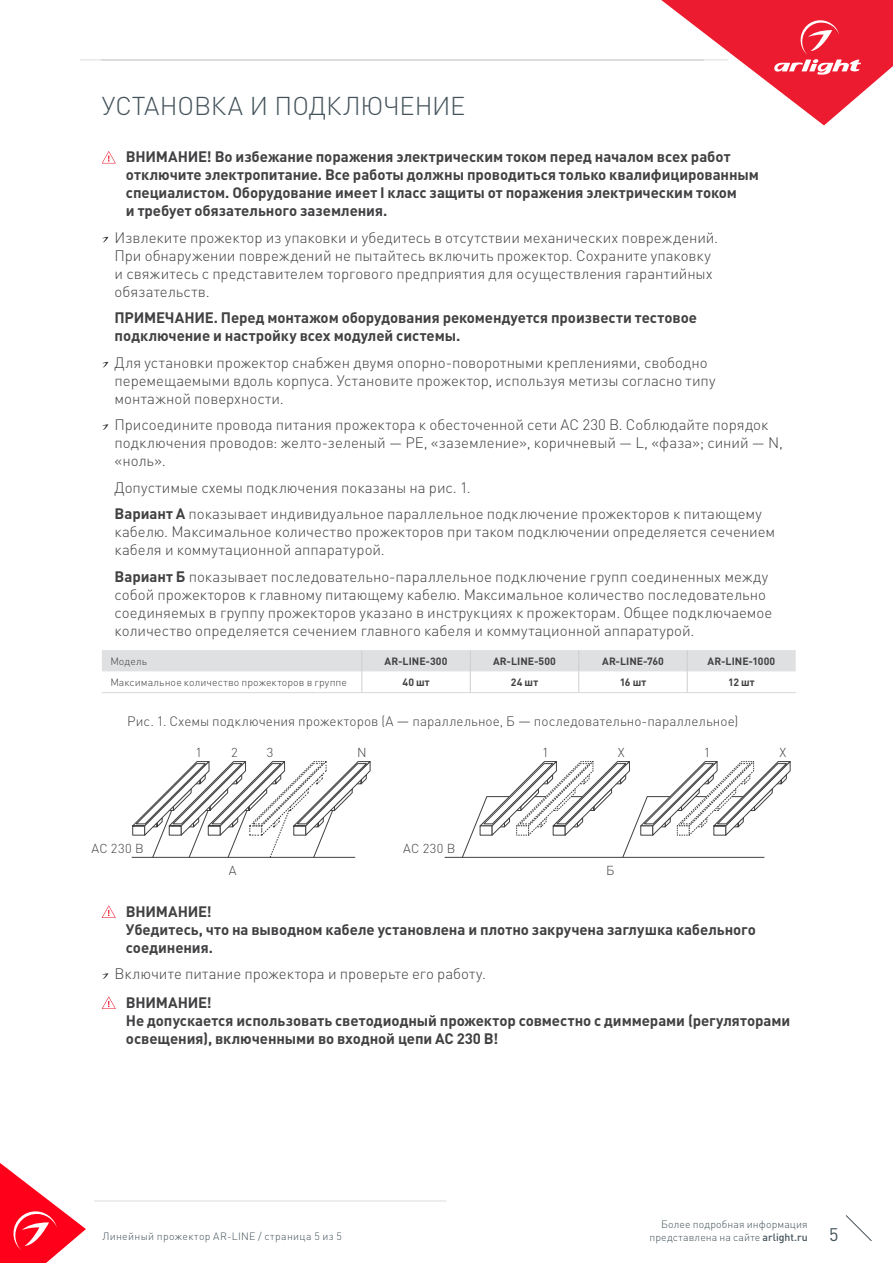
<style>
.page{position:relative;width:893px;height:1263px;background:#fff}
.page>*{position:absolute;margin:0;border:0;box-sizing:border-box;transform-origin:0 0}
.t1{font:300 25.5px "DIN Pro";letter-spacing:-.005em;color:#43525a}
.t2{font:18px "DIN Pro";color:#43525a}
.t3{font:300 15px/18px "DIN Pro";color:#414042}
.t4{font:700 15px/18px "DIN Pro";letter-spacing:-.005em;color:#414042}
.t5{font:300 13.5px "DIN Pro";letter-spacing:.005em;color:#414042}
.t6{font:300 12.9px "DIN Pro";letter-spacing:.03em;color:#414042}
.t7{font:300 10.5px/12.6px "DIN Pro";letter-spacing:.02em;color:#43525a;text-align:right}
.t8{font:700 10.5px "DIN Pro";letter-spacing:.01em;color:#414042}
.t9{font:300 10.5px "DIN Pro";letter-spacing:.01em;color:#414042}
.s1{font-weight:700}
.s2{font-size:15px}
.s3{font-weight:500}
</style>
<div class="page">
<hr style="left:80px;top:60px;width:648px;height:1px;background:#dcddde">
<hr style="left:94px;top:1200px;width:352px;height:1px;background:#dcddde">
<svg style="left:845px;top:1215px;width:27px;height:26px"></svg>
<svg style="left:102px;top:151px;width:14px;height:12px"></svg>
<svg style="left:102px;top:237px;width:6px;height:6px"></svg>
<svg style="left:102px;top:362px;width:6px;height:6px"></svg>
<svg style="left:102px;top:424px;width:6px;height:6px"></svg>
<hr style="left:102px;top:692px;width:260px;height:1px;background:#d5d7d8">
<hr style="left:362px;top:692px;width:108px;height:1px;background:#d5d7d8">
<hr style="left:470px;top:692px;width:109px;height:1px;background:#d5d7d8">
<hr style="left:579px;top:692px;width:108px;height:1px;background:#d5d7d8">
<hr style="left:687px;top:692px;width:109px;height:1px;background:#d5d7d8">
<svg style="left:102px;top:650px;width:694px;height:42px"></svg>
<hr style="left:102px;top:59px;width:602px;height:1px;background:#dcddde">
<svg style="left:102px;top:905px;width:14px;height:13px"></svg>
<svg style="left:102px;top:973px;width:6px;height:6px"></svg>
<svg style="left:102px;top:997px;width:14px;height:12px"></svg>
<svg style="left:131px;top:761px;width:660px;height:97px"></svg>
<hr style="left:132px;top:857px;width:223px;height:1px;background:#414042">
<hr style="left:445px;top:857px;width:319px;height:1px;background:#414042">
<svg style="left:661px;top:0;width:232px;height:125px"></svg>
<svg style="left:0;top:1163px;width:86px;height:100px"></svg>
<h1 class="t1" style="left:102px;top:88px;width:365px">УСТАНОВКА И ПОДКЛЮЧЕНИЕ</h1>
<p class="t4" style="left:126px;top:147px;width:635px">ВНИМАНИЕ! Во избежание поражения электрическим током перед началом всех работ отключите электропитание. Все работы должны проводиться только квалифицированным специалистом. Оборудование имеет I класс защиты от поражения электрическим током<br>и требует обязательного заземления.</p>
<p class="t3" style="left:115px;top:227px;width:605px">Извлеките прожектор из упаковки и убедитесь в отсутствии механических повреждений.<br>При обнаружении повреждений не пытайтесь включить прожектор. Сохраните упаковку и свяжитесь с представителем торгового предприятия для осуществления гарантийных обязательств.</p>
<p class="t4" style="left:115px;top:308px;width:584px">ПРИМЕЧАНИЕ. Перед монтажом оборудования рекомендуется произвести тестовое подключение и настройку всех модулей системы.</p>
<p class="t3" style="left:115px;top:352px;width:602px">Для установки прожектор снабжен двумя опорно-поворотными креплениями, свободно перемещаемыми вдоль корпуса. Установите прожектор, используя метизы согласно типу монтажной поверхности.</p>
<p class="t3" style="left:115px;top:415px;width:670px">Присоедините провода питания прожектора к обесточенной сети AC 230 В. Соблюдайте порядок подключения проводов: желто-зеленый — PE, «заземление», коричневый — L, «фаза»; синий — N, «ноль».</p>
<p class="t3" style="left:115px;top:473px;width:649px;line-height:26.5px">Допустимые схемы подключения показаны на рис. 1.<br><span class="s1">Вариант А</span> показывает индивидуальное параллельное подключение прожекторов к питающему</p>
<p class="t3" style="left:115px;top:522px;width:662px">кабелю. Максимальное количество прожекторов при таком подключении определяется сечением кабеля и коммутационной аппаратурой.</p>
<p class="t3" style="left:115px;top:567px;width:659px"><span class="s1">Вариант Б</span> показывает последовательно-параллельное подключение групп соединенных между собой прожекторов к главному питающему кабелю. Максимальное количество последовательно соединяемых в группу прожекторов указано в инструкциях к прожекторам. Общее подключаемое количество определяется сечением главного кабеля и коммутационной аппаратурой.</p>
<p class="t9" style="left:110px;top:654px;width:38px">Модель</p>
<p class="t8" style="left:385px;top:654px;width:64px">AR-LINE-300</p>
<p class="t8" style="left:493px;top:654px;width:64px">AR-LINE-500</p>
<p class="t8" style="left:602px;top:654px;width:63px">AR-LINE-760</p>
<p class="t8" style="left:708px;top:654px;width:69px">AR-LINE-1000</p>
<p class="t9" style="left:110px;top:675px;width:238px">Максимальное количество прожекторов в группе</p>
<p class="t8" style="left:402px;top:675px;width:29px">40 шт</p>
<p class="t8" style="left:511px;top:675px;width:29px">24 шт</p>
<p class="t8" style="left:620px;top:675px;width:28px">16 шт</p>
<p class="t8" style="left:728px;top:675px;width:28px">12 шт</p>
<p class="t5" style="left:127px;top:712px;width:613px">Рис. 1. Схемы подключения прожекторов (А <span class="s2">—</span> параллельное, Б <span class="s2">—</span> последовательно-параллельное)</p>
<p class="t6" style="left:267px;top:743px;width:8px">3</p>
<p class="t6" style="left:196px;top:743px;width:8px">1</p>
<p class="t6" style="left:231px;top:743px;width:8px">2</p>
<p class="t6" style="left:357px;top:743px;width:11px">N</p>
<p class="t6" style="left:542px;top:743px;width:8px">1</p>
<p class="t6" style="left:618px;top:743px;width:8px">X</p>
<p class="t6" style="left:704px;top:743px;width:8px">1</p>
<p class="t6" style="left:779px;top:743px;width:8px">X</p>
<p class="t6" style="left:91px;top:839px;width:54px">AC 230 В</p>
<p class="t6" style="left:403px;top:839px;width:54px">AC 230 В</p>
<p class="t6" style="left:229px;top:861px;width:9px">А</p>
<p class="t6" style="left:606px;top:861px;width:10px">Б</p>
<p class="t4" style="left:126px;top:901px;width:632px">ВНИМАНИЕ!<br>Убедитесь, что на выводном кабеле установлена и плотно закручена заглушка кабельного соединения.</p>
<p class="t3" style="left:115px;top:964px;width:373px">Включите питание прожектора и проверьте его работу.</p>
<p class="t4" style="left:126px;top:993px;width:666px">ВНИМАНИЕ!<br>Не допускается использовать светодиодный прожектор совместно с диммерами (регуляторами освещения), включенными во входной цепи AC 230 В!</p>
<p class="t7" style="left:649px;top:1217px;width:160px">Более подробная информация представлена на сайте <span class="s3">arlight.ru</span></p>
<p class="t7" style="left:102px;top:1229px;width:241px">Линейный прожектор AR-LINE / страница 5 из 5</p>
<p class="t2" style="left:829px;top:1222px;width:11px">5</p>
</div>
